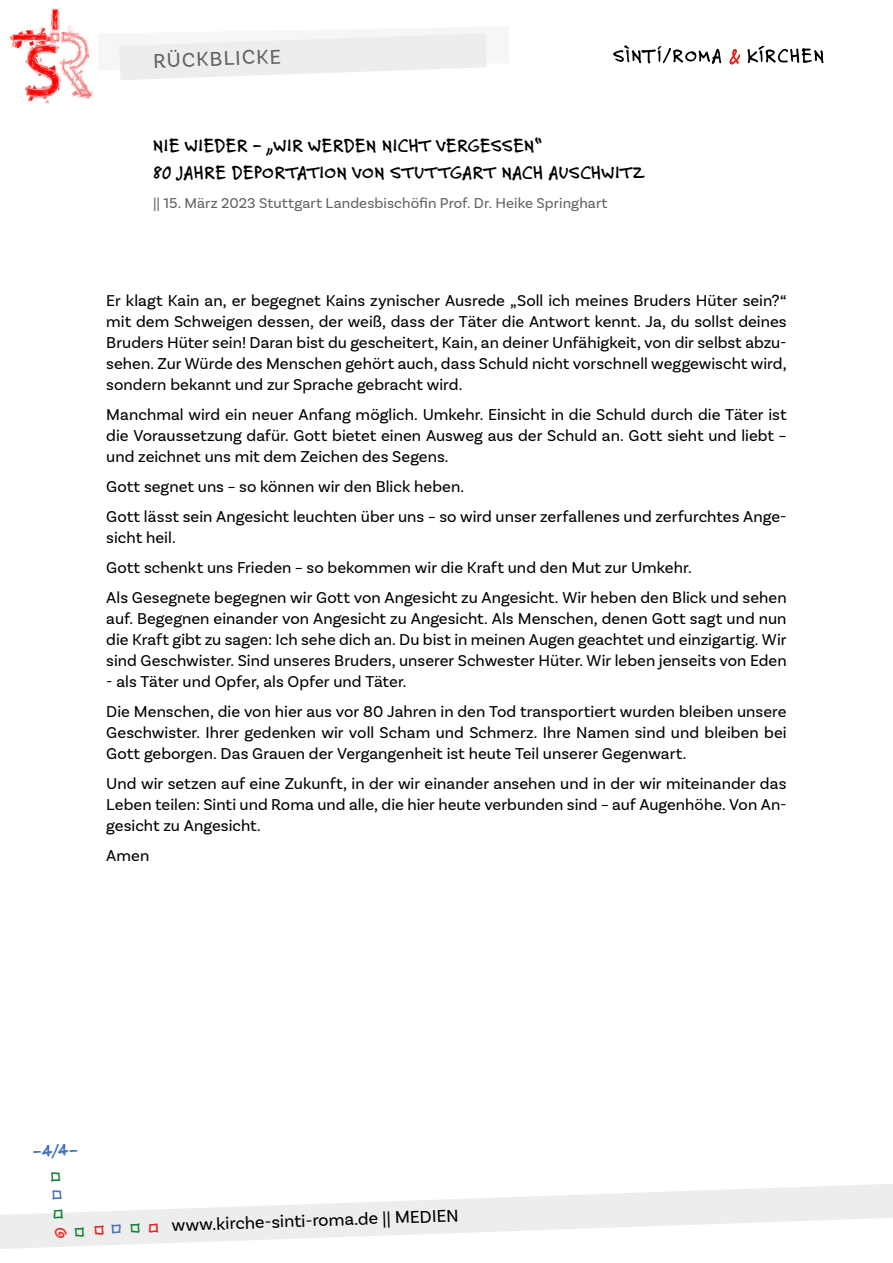
<style>
.page{position:relative;width:893px;height:1263px;background:#fff}
.page>*{position:absolute;margin:0;border:0;box-sizing:border-box;transform-origin:0 0}
.t1{font:21px "Basic Sans";color:#646363}
.t2{font:700 19.5px/27px "Felt Tip Roman";letter-spacing:.01em;color:#000}
.t3{font:700 19.5px "Felt Tip Roman";color:#4774b9}
.t4{font:18px "Basic Sans";color:#000}
.t5{font:16.5px/21px "Basic Sans";letter-spacing:.005em;color:#000;text-align:justify}
.t6{font:15px "Basic Sans";letter-spacing:.005em;color:#646363}
</style>
<div class="page">
<svg style="left:0;top:1184px;width:893px;height:65px;fill:#ededed"></svg>
<img style="left:9px;top:8px;width:84px;height:96px">
<svg style="left:613px;top:45px;width:108px;height:19px"></svg>
<svg style="left:729px;top:49px;width:11px;height:16px"></svg>
<svg style="left:747px;top:46px;width:77px;height:17px"></svg>
<svg style="left:119px;top:33px;width:368px;height:47px"></svg>
<svg style="left:55px;top:1228px;width:12px;height:10px"></svg>
<svg style="left:94px;top:1226px;width:10px;height:9px"></svg>
<svg style="left:111px;top:1224px;width:10px;height:10px"></svg>
<svg style="left:75px;top:1227px;width:10px;height:10px"></svg>
<svg style="left:53px;top:1210px;width:10px;height:9px"></svg>
<svg style="left:51px;top:1184px;width:11px;height:15px"></svg>
<svg style="left:130px;top:1223px;width:10px;height:10px"></svg>
<svg style="left:149px;top:1223px;width:9px;height:10px"></svg>
<p class="t1" style="left:153px;top:48px;width:129px;rotate:-2deg">RÜCKBLICKE</p>
<p class="t2" style="left:153px;top:132px;width:493px">NIE WIEDER – „WIR WERDEN NICHT VERGESSEN“<br>80 JAHRE DEPORTATION VON STUTTGART NACH AUSCHWITZ</p>
<p class="t6" style="left:153px;top:194px;width:456px">|| 15. März 2023 Stuttgart Landesbischöfin Prof. Dr. Heike Springhart</p>
<p class="t5" style="left:106px;top:290px;width:682px">Er klagt Kain an, er begegnet Kains zynischer Ausrede „Soll ich meines Bruders Hüter sein?“ mit dem Schweigen dessen, der weiß, dass der Täter die Antwort kennt. Ja, du sollst deines Bruders Hüter sein! Daran bist du gescheitert, Kain, an deiner Unfähigkeit, von dir selbst abzu&shy;sehen. Zur Würde des Menschen gehört auch, dass Schuld nicht vorschnell weggewischt wird, sondern bekannt und zur Sprache gebracht wird.</p>
<p class="t5" style="left:106px;top:404px;width:682px">Manchmal wird ein neuer Anfang möglich. Umkehr. Einsicht in die Schuld durch die Täter ist die Voraussetzung dafür. Gott bietet einen Ausweg aus der Schuld an. Gott sieht und liebt – und zeichnet uns mit dem Zeichen des Segens.</p>
<p class="t5" style="left:106px;top:471px;width:682px;line-height:30px">Gott segnet uns – so können wir den Blick heben.<br>Gott lässt sein Angesicht leuchten über uns – so wird unser zerfallenes und zerfurchtes Ange-</p>
<p class="t5" style="left:106px;top:522px;width:682px;line-height:30px;text-align:left">sicht heil.<br>Gott schenkt uns Frieden – so bekommen wir die Kraft und den Mut zur Umkehr.<br>Als Gesegnete begegnen wir Gott von Angesicht zu Angesicht. Wir heben den Blick und sehen</p>
<p class="t5" style="left:106px;top:608px;width:682px">auf. Begegnen einander von Angesicht zu Angesicht. Als Menschen, denen Gott sagt und nun die Kraft gibt zu sagen: Ich sehe dich an. Du bist in meinen Augen geachtet und einzigartig. Wir sind Geschwister. Sind unseres Bruders, unserer Schwester Hüter. Wir leben jenseits von Eden</p>
<p class="t5" style="left:106px;top:666px;width:682px;line-height:30px">- als Täter und Opfer, als Opfer und Täter.<br>Die Menschen, die von hier aus vor 80 Jahren in den Tod transportiert wurden bleiben unsere</p>
<p class="t5" style="left:106px;top:722px;width:682px">Geschwister. Ihrer gedenken wir voll Scham und Schmerz. Ihre Namen sind und bleiben bei<br>Gott geborgen. Das Grauen der Vergangenheit ist heute Teil unserer Gegenwart.</p>
<p class="t5" style="left:106px;top:773px;width:682px">Und wir setzen auf eine Zukunft, in der wir einander ansehen und in der wir miteinander das Leben teilen: Sinti und Roma und alle, die hier heute verbunden sind – auf Augenhöhe. Von An&shy;gesicht zu Angesicht.</p>
<p class="t5" style="left:106px;top:845px;width:45px">Amen</p>
<p class="t3" style="left:33px;top:1138px;width:46px;rotate:-2deg">–4/4–</p>
<p class="t4" style="left:171px;top:1214px;width:289px;rotate:-2deg">www.kirche-sinti-roma.de || MEDIEN</p>
</div>
